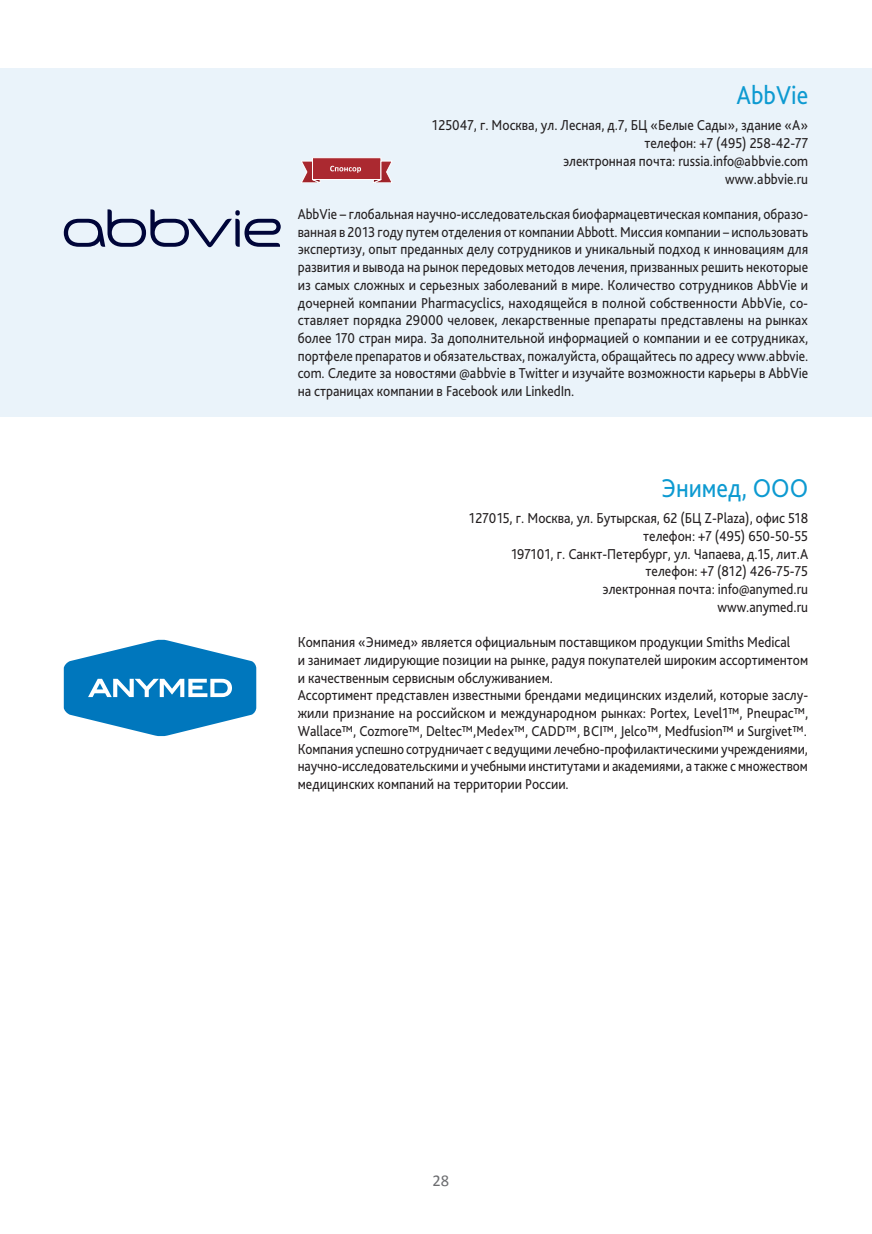
<style>
.page{position:relative;width:872px;height:1234px;background:#fff}
.page>*{position:absolute;margin:0;border:0;box-sizing:border-box;transform-origin:0 0}
.t1{font:27px "Bliss Pro";color:#0d9ad1;scale:.9 1}
.t2{font:16.5px "Calibri";color:#6c6d70}
.t3{font:15px/17.7px "Bliss Pro";color:#231f20;text-align:right;scale:.9 1}
.t4{font:15px/17.7px "Bliss Pro";color:#231f20;text-align:justify;scale:.89 1}
</style>
<div class="page">
<div style="left:0;top:68px;width:872px;height:348px;background:#eaf3fa"></div>
<svg style="left:301px;top:161px;width:20px;height:22px"></svg>
<div style="left:312px;top:158px;width:69px;height:21px;background:#ab2930"></div>
<svg style="left:372px;top:161px;width:20px;height:22px"></svg>
<svg style="left:330px;top:166px;width:31px;height:7px"></svg>
<svg style="left:64px;top:639px;width:192px;height:97px"></svg>
<svg style="left:64px;top:209px;width:217px;height:38px"></svg>
<h1 class="t1" style="left:736px;top:78px;width:81px">AbbVie</h1>
<p class="t3" style="left:432px;top:116px;width:419px">125047, г. Москва, ул. Лесная, д.7, БЦ «Белые Сады», здание «А» телефон: +7 (495) 258-42-77<br>электронная почта: russia.info@abbvie.com<br>www.abbvie.ru</p>
<p class="t4" style="left:298px;top:205px;width:575px">AbbVie − глобальная научно-исследовательская биофармацевтическая компания, образо&shy;ванная в 2013 году путем отделения от компании Abbott. Миссия компании – использовать экспертизу, опыт преданных делу сотрудников и уникальный подход к инновациям для развития и вывода на рынок передовых методов лечения, призванных решить некоторые из самых сложных и серьезных заболеваний в мире. Количество сотрудников AbbVie и дочерней компании Pharmacyclics, находящейся в полной собственности AbbVie, со&shy;ставляет порядка 29000 человек, лекарственные препараты представлены на рынках более 170 стран мира. За дополнительной информацией о компании и ее сотрудниках, портфеле препаратов и обязательствах, пожалуйста, обращайтесь по адресу www.abbvie. com. Следите за новостями @abbvie в Twitter и изучайте возможности карьеры в AbbVie на страницах компании в Facebook или LinkedIn.</p>
<h1 class="t1" style="left:661px;top:471px;width:164px">Энимед, ООО</h1>
<p class="t3" style="left:469px;top:509px;width:378px">127015, г. Москва, ул. Бутырская, 62 (БЦ Z-Plaza), офис 518 телефон: +7 (495) 650-50-55<br>197101, г. Санкт-Петербург, ул. Чапаева, д.15, лит.А телефон: +7 (812) 426-75-75<br>электронная почта: info@anymed.ru<br>www.anymed.ru</p>
<p class="t3" style="left:298px;top:633px;width:569px;text-align:left">Компания «Энимед» является официальным поставщиком продукции Smiths Medical<br>и занимает лидирующие позиции на рынке, радуя покупателей широким ассортиментом и качественным сервисным обслуживанием.<br>Ассортимент представлен известными брендами медицинских изделий, которые заслу&shy;жили признание на российском и международном рынках: Portex, Level1™, Pneupac™, Wallace™, Cozmore™, Deltec™,Medex™, CADD™, BCI™, Jelco™, Medfusion™ и Surgivet™.<br>Компания успешно сотрудничает с ведущими лечебно-профилактическими учреждениями, научно-исследовательскими и учебными институтами и академиями, а также с множеством медицинских компаний на территории России.</p>
<p class="t2" style="left:432px;top:1169px;width:18px">28</p>
</div>
